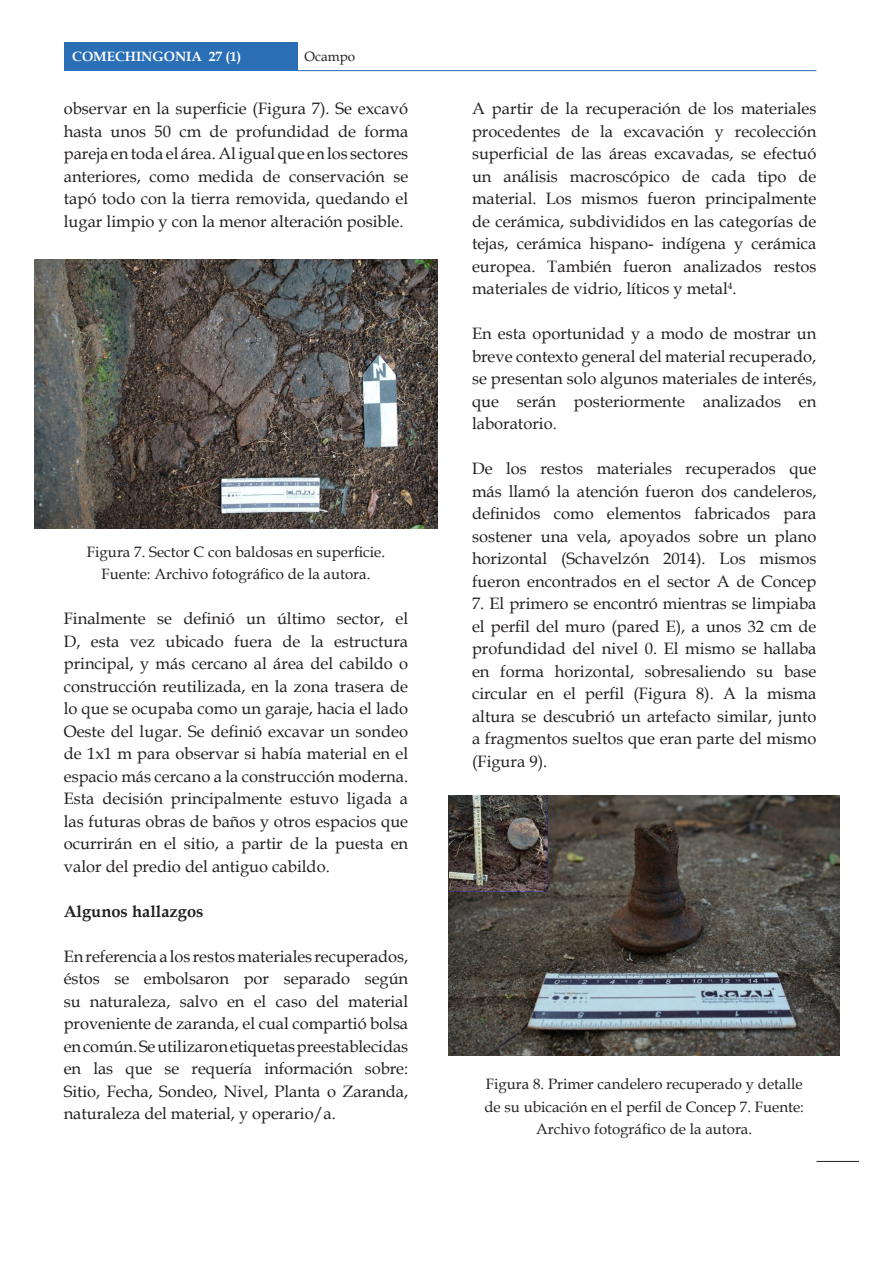
<style>
.page{position:relative;width:893px;height:1263px;background:#fff}
.page>*{position:absolute;margin:0;border:0;box-sizing:border-box;transform-origin:0 0}
.t1{font:16.5px/22.5px "Book Antiqua";color:#231f20;text-align:justify}
.t2{font:700 16.5px "Book Antiqua";color:#231f20}
.t3{font:15px/22.5px "Book Antiqua";color:#231f20;text-align:center}
.t4{font:700 13.5px "Book Antiqua";color:#fff}
.t5{font:13.5px "Book Antiqua";color:#231f20}
</style>
<div class="page">
<div style="left:64px;top:43px;width:234px;height:28px;background:#2a6eb6"></div>
<hr style="left:298px;top:70px;width:518px;height:1px;background:#3169b0">
<hr style="left:816px;top:1161px;width:43px;height:1px;background:#231f20">
<img style="left:34px;top:259px;width:404px;height:270px">
<img style="left:449px;top:795px;width:391px;height:261px">
<img style="left:450px;top:795px;width:98px;height:97px">
<p class="t4" style="left:72px;top:48px;width:171px">COMECHINGONIA 27 (1)</p>
<p class="t5" style="left:304px;top:47px;width:52px">Ocampo</p>
<p class="t1" style="left:64px;top:97px;width:346px">observar en la superficie (Figura 7). Se excavó hasta unos 50 cm de profundidad de forma pareja en toda el área. Al igual que en los sectores anteriores, como medida de conservación se tapó todo con la tierra removida, quedando el lugar limpio y con la menor alteración posible.</p>
<p class="t3" style="left:87px;top:540px;width:300px">Figura 7. Sector C con baldosas en superficie.<br>Fuente: Archivo fotográfico de la autora.</p>
<p class="t1" style="left:64px;top:607px;width:346px">Finalmente se definió un último sector, el D, esta vez ubicado fuera de la estructura principal, y más cercano al área del cabildo o construcción reutilizada, en la zona trasera de lo que se ocupaba como un garaje, hacia el lado Oeste del lugar. Se definió excavar un sondeo de 1x1 m para observar si había material en el espacio más cercano a la construcción moderna.<br>Esta decisión principalmente estuvo ligada a las futuras obras de baños y otros espacios que ocurrirán en el sitio, a partir de la puesta en valor del predio del antiguo cabildo.</p>
<p class="t2" style="left:64px;top:900px;width:141px">Algunos hallazgos</p>
<p class="t1" style="left:64px;top:944px;width:346px">En referencia a los restos materiales recuperados, éstos se embolsaron por separado según su naturaleza, salvo en el caso del material proveniente de zaranda, el cual compartió bolsa en común. Se utilizaron etiquetas preestablecidas en las que se requería información sobre:<br>Sitio, Fecha, Sondeo, Nivel, Planta o Zaranda, naturaleza del material, y operario/a.</p>
<p class="t1" style="left:472px;top:97px;width:346px">A partir de la recuperación de los materiales procedentes de la excavación y recolección superficial de las áreas excavadas, se efectuó un análisis macroscópico de cada tipo de material. Los mismos fueron principalmente de cerámica, subdivididos en las categorías de tejas, cerámica hispano- indígena y cerámica europea. También fueron analizados restos materiales de vidrio, líticos y metal<sup>4</sup>.</p>
<p class="t1" style="left:472px;top:322px;width:346px">En esta oportunidad y a modo de mostrar un breve contexto general del material recuperado, se presentan solo algunos materiales de interés, que serán posteriormente analizados en laboratorio.</p>
<p class="t1" style="left:472px;top:457px;width:346px">De los restos materiales recuperados que más llamó la atención fueron dos candeleros, definidos como elementos fabricados para sostener una vela, apoyados sobre un plano horizontal (Schavelzón 2014). Los mismos fueron encontrados en el sector A de Concep</p>
<p class="t1" style="left:472px;top:592px;width:346px">7. El primero se encontró mientras se limpiaba el perfil del muro (pared E), a unos 32 cm de profundidad del nivel 0. El mismo se hallaba en forma horizontal, sobresaliendo su base circular en el perfil (Figura 8). A la misma altura se descubrió un artefacto similar, junto a fragmentos sueltos que eran parte del mismo (Figura 9).</p>
<p class="t3" style="left:484px;top:1072px;width:321px">Figura 8. Primer candelero recuperado y detalle de su ubicación en el perfil de Concep 7. Fuente:<br>Archivo fotográfico de la autora.</p>
</div>
